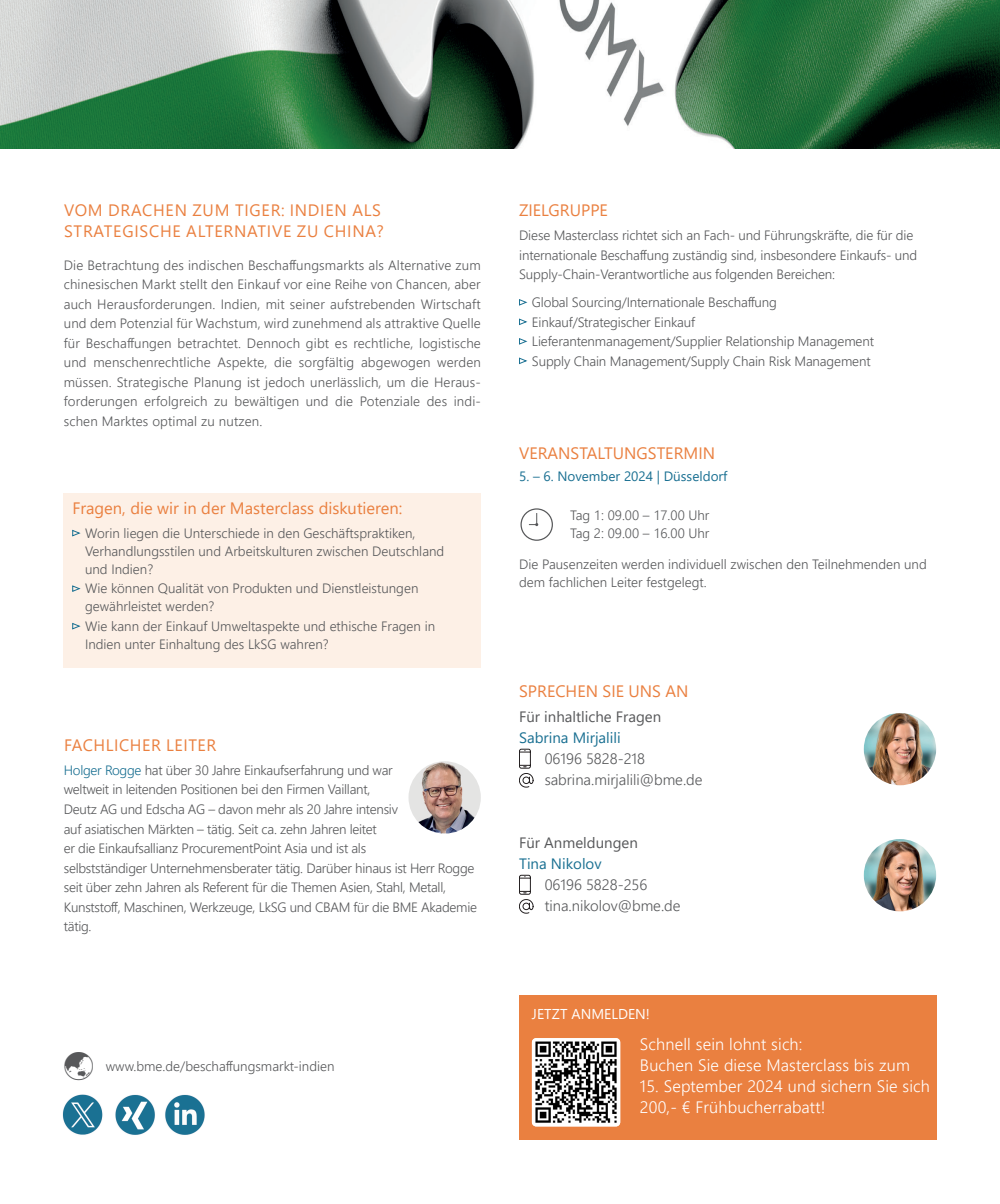
<style>
.page{position:relative;width:1000px;height:1204px;background:#fff}
.page>*{position:absolute;margin:0;border:0;box-sizing:border-box;transform-origin:0 0}
.t1{font:300 16.5px/21px "Segoe UI";letter-spacing:.01em;color:#fff}
.t2{font:16.5px "Segoe UI";color:#ea8040}
.t3{font:16.5px/21px "Segoe UI";letter-spacing:.045em;color:#ea8040}
.t4{font:16.5px "Segoe UI";letter-spacing:.035em;color:#ea8040}
.t5{font:300 15px/21px "Segoe UI";color:#57585a}
.t6{font:15px "Segoe UI";color:#57585a}
.t7{font:15px "Segoe UI";color:#1a7092}
.t8{font:14.25px "Segoe UI";color:#fff}
.t9{font:300 13.5px/19.5px "Segoe UI";letter-spacing:-.01em;color:#57585a}
.t10{font:13.5px "Segoe UI";color:#1a7092}
.s1{color:#1a7092}
</style>
<div class="page">
<img style="left:0;top:0;width:999px;height:149px">
<svg style="left:519px;top:299px;width:9px;height:7px"></svg>
<svg style="left:519px;top:318px;width:9px;height:7px"></svg>
<svg style="left:519px;top:338px;width:9px;height:7px"></svg>
<svg style="left:519px;top:357px;width:9px;height:7px"></svg>
<svg style="left:528px;top:512px;width:10px;height:14px"></svg>
<div style="left:520px;top:508px;width:33px;height:33px;border:1px solid #57585a;border-radius:50%"></div>
<div style="left:519px;top:995px;width:416px;height:145px;background:#ea8040"></div>
<img style="left:531px;top:1038px;width:89px;height:88px">
<img style="left:62px;top:1094px;width:143px;height:41px">
<img style="left:408px;top:761px;width:72px;height:72px;border-radius:36px">
<div style="left:64px;top:493px;width:416px;height:175px;background:#fdf0e6"></div>
<svg style="left:72px;top:529px;width:9px;height:8px"></svg>
<svg style="left:72px;top:585px;width:9px;height:7px"></svg>
<svg style="left:72px;top:622px;width:9px;height:8px"></svg>
<svg style="left:519px;top:748px;width:14px;height:39px"></svg>
<img style="left:863px;top:713px;width:72px;height:72px;border-radius:36px">
<svg style="left:519px;top:874px;width:14px;height:39px"></svg>
<img style="left:863px;top:839px;width:72px;height:72px;border-radius:36px">
<p class="t3" style="left:64px;top:198px;width:321px">VOM DRACHEN ZUM TIGER: INDIEN ALS<br>STRATEGISCHE ALTERNATIVE ZU CHINA?</p>
<p class="t9" style="left:64px;top:254px;width:418px;text-align:justify">Die Betrachtung des indischen Beschaffungsmarkts als Alternative zum chinesischen Markt stellt den Einkauf vor eine Reihe von Chancen, aber auch Herausforderungen. Indien, mit seiner aufstrebenden Wirtschaft und dem Potenzial für Wachstum, wird zunehmend als attraktive Quelle für Beschaffungen betrachtet. Dennoch gibt es rechtliche, logistische und menschenrechtliche Aspekte, die sorgfältig abgewogen werden müssen. Strategische Planung ist jedoch unerlässlich, um die Heraus&shy;forderungen erfolgreich zu bewältigen und die Potenziale des indi&shy;schen Marktes optimal zu nutzen.</p>
<p class="t2" style="left:72px;top:492px;width:331px">Fragen, die wir in der Masterclass diskutieren:</p>
<p class="t9" style="left:85px;top:522px;width:360px;line-height:18px">Worin liegen die Unterschiede in den Geschäftspraktiken,<br>Verhandlungsstilen und Arbeitskulturen zwischen Deutschland und Indien?</p>
<p class="t9" style="left:85px;top:578px;width:335px;line-height:18px">Wie können Qualität von Produkten und Dienstleistungen gewährleistet werden?</p>
<p class="t9" style="left:85px;top:615px;width:351px;line-height:18px">Wie kann der Einkauf Umweltaspekte und ethische Fragen in<br>Indien unter Einhaltung des LkSG wahren?</p>
<p class="t4" style="left:64px;top:729px;width:154px">FACHLICHER LEITER</p>
<p class="t9" style="left:64px;top:759px;width:414px"><span class="s1">Holger Rogge</span> hat über 30 Jahre Einkaufserfahrung und war<br>weltweit in leitenden Positionen bei den Firmen Vaillant,<br>Deutz AG und Edscha AG – davon mehr als 20 Jahre intensiv<br>auf asiatischen Märkten – tätig. Seit ca. zehn Jahren leitet<br>er die Einkaufsallianz ProcurementPoint Asia und ist als<br>selbstständiger Unternehmensberater tätig. Darüber hinaus ist Herr Rogge seit über zehn Jahren als Referent für die Themen Asien, Stahl, Metall, Kunststoff, Maschinen, Werkzeuge, LkSG und CBAM für die BME Akademie tätig.</p>
<p class="t9" style="left:106px;top:1054px;width:230px">www.bme.de/beschaffungsmarkt-indien</p>
<p class="t2" style="left:519px;top:195px;width:90px">ZIELGRUPPE</p>
<p class="t9" style="left:519px;top:224px;width:399px">Diese Masterclass richtet sich an Fach- und Führungskräfte, die für die internationale Beschaffung zuständig sind, insbesondere Einkaufs- und<br>Supply-Chain-Verantwortliche aus folgenden Bereichen:</p>
<p class="t9" style="left:531px;top:291px;width:343px">Global Sourcing/Internationale Beschaffung Einkauf/Strategischer Einkauf Lieferantenmanagement/Supplier Relationship Management Supply Chain Management/Supply Chain Risk Management</p>
<p class="t2" style="left:519px;top:437px;width:197px">VERANSTALTUNGSTERMIN</p>
<p class="t10" style="left:519px;top:463px;width:210px">5. – 6. November 2024 | Düsseldorf</p>
<p class="t9" style="left:570px;top:505px;width:141px;line-height:18px">Tag 1: 09.00 – 17.00 Uhr<br>Tag 2: 09.00 – 16.00 Uhr</p>
<p class="t9" style="left:519px;top:554px;width:409px;line-height:18px">Die Pausenzeiten werden individuell zwischen den Teilnehmenden und dem fachlichen Leiter festgelegt.</p>
<p class="t2" style="left:519px;top:675px;width:171px">SPRECHEN SIE UNS AN</p>
<p class="t6" style="left:519px;top:702px;width:144px">Für inhaltliche Fragen</p>
<p class="t7" style="left:519px;top:723px;width:103px">Sabrina Mirjalili</p>
<p class="t5" style="left:544px;top:747px;width:159px">06196 5828-218 sabrina.mirjalili@bme.de</p>
<p class="t6" style="left:519px;top:828px;width:120px">Für Anmeldungen</p>
<p class="t7" style="left:519px;top:849px;width:84px">Tina Nikolov</p>
<p class="t5" style="left:544px;top:873px;width:137px">06196 5828-256 tina.nikolov@bme.de</p>
<p class="t8" style="left:531px;top:1000px;width:120px">JETZT ANMELDEN!</p>
<p class="t1" style="left:639px;top:1031px;width:271px">Schnell sein lohnt sich:<br>Buchen Sie diese Masterclass bis zum</p>
<p class="t1" style="left:639px;top:1073px;width:291px">15. September 2024 und sichern Sie sich<br>200,- € Frühbucherrabatt!</p>
</div>
